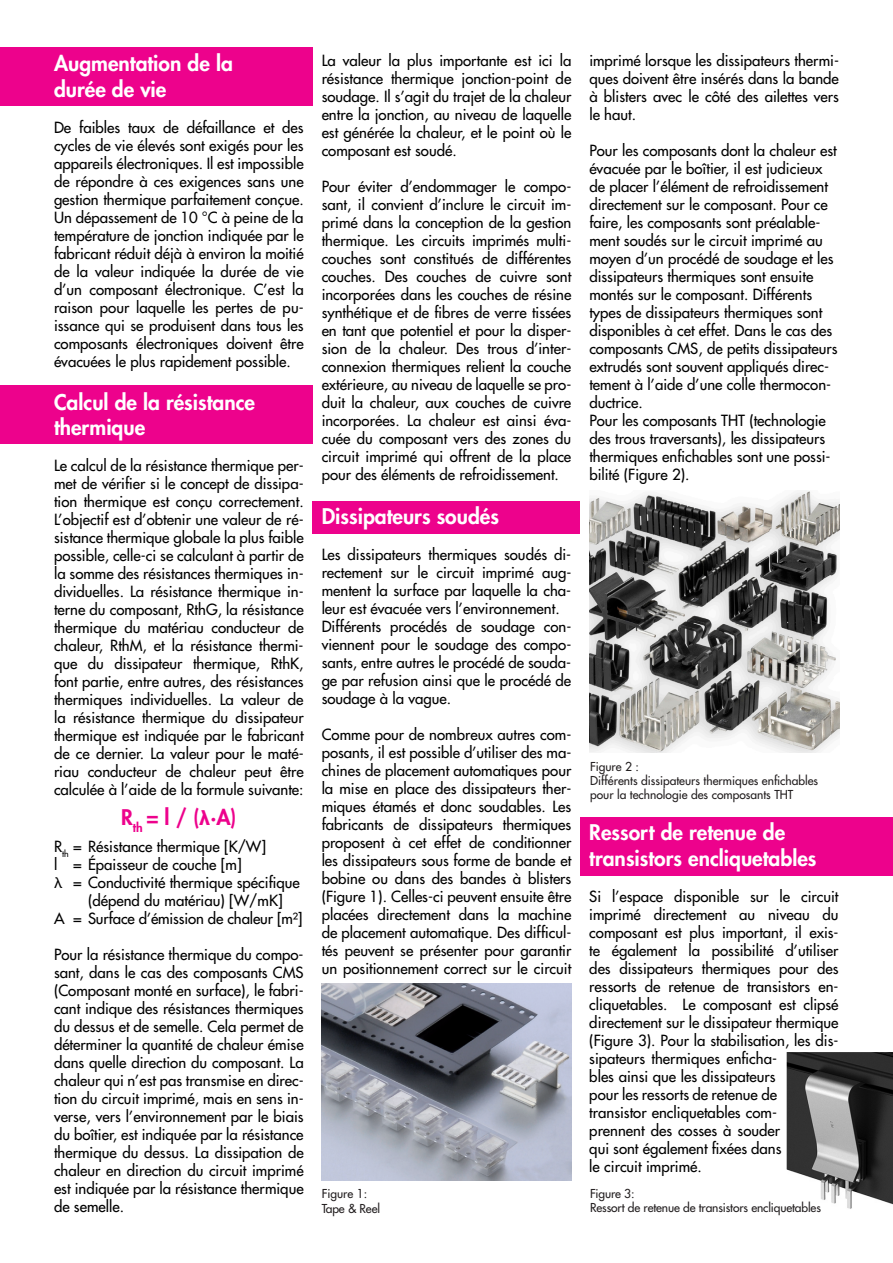
<style>
.page{position:relative;width:893px;height:1263px;background:#fff}
.page>*{position:absolute;margin:0;border:0;box-sizing:border-box;transform-origin:0 0}
.t1{font:800 21px/25.2px "Futura Std";color:#fff}
.t2{font:800 21px "Futura Std";color:#ed028c}
.t3{font:500 15px/18px "Futura Std";color:#000;text-align:justify}
.t4{font:500 12px/14.4px "Futura Std";color:#231f20}
.s1{font-family:"Helvetica";font-weight:700}
.s2{font-family:"Helvetica";font-weight:400}
</style>
<div class="page">
<div style="left:580px;top:817px;width:313px;height:59px;background:#ed028c"></div>
<div style="left:313px;top:501px;width:267px;height:33px;background:#ed028c"></div>
<div style="left:0;top:386px;width:313px;height:58px;background:#ed028c"></div>
<div style="left:0;top:48px;width:313px;height:58px;background:#ed028c"></div>
<img style="left:322px;top:983px;width:249px;height:197px">
<img style="left:590px;top:491px;width:249px;height:261px">
<img style="left:787px;top:1052px;width:106px;height:157px">
<h1 class="t1" style="left:54px;top:51px;width:180px">Augmentation de la durée de vie</h1>
<p class="t3" style="left:54px;top:118px;width:251px">De faibles taux de défaillance et des cycles de vie élevés sont exigés pour les appareils électroniques. Il est impossible de répondre à ces exigences sans une gestion thermique parfaitement conçue.<br>Un dépassement de 10 °C à peine de la température de jonction indiquée par le fabricant réduit déjà à environ la moitié de la valeur indiquée la durée de vie d’un composant électronique. C’est la raison pour laquelle les pertes de pu&shy;issance qui se produisent dans tous les composants électroniques doivent être évacuées le plus rapidement possible.</p>
<h1 class="t1" style="left:54px;top:389px;width:203px">Calcul de la résistance thermique</h1>
<p class="t3" style="left:54px;top:456px;width:251px">Le calcul de la résistance thermique per&shy;met de vérifier si le concept de dissipa&shy;tion thermique est conçu correctement.<br>L’objectif est d’obtenir une valeur de ré&shy;sistance thermique globale la plus faible possible, celle-ci se calculant à partir de la somme des résistances thermiques in&shy;dividuelles. La résistance thermique in&shy;terne du composant, RthG, la résistance thermique du matériau conducteur de chaleur, RthM, et la résistance thermi&shy;que du dissipateur thermique, RthK, font partie, entre autres, des résistances thermiques individuelles. La valeur de la résistance thermique du dissipateur thermique est indiquée par le fabricant de ce dernier. La valeur pour le maté&shy;riau conducteur de chaleur peut être calculée à l’aide de la formule suivante:</p>
<h1 class="t2" style="left:121px;top:804px;width:117px">R<sub>th</sub> = l / (<span class="s1">λ</span>∙A)</h1>
<p class="t3" style="left:54px;top:837px;width:214px">R<sub>th</sub> = Résistance thermique [K/W]</p>
<p class="t3" style="left:54px;top:855px;width:189px">l = Épaisseur de couche [m]</p>
<p class="t3" style="left:54px;top:873px;width:247px"><span class="s2">λ</span> = Conductivité thermique spécifique</p>
<p class="t3" style="left:88px;top:891px;width:196px">(dépend du matériau) [W/mK]</p>
<p class="t3" style="left:54px;top:909px;width:250px">A = Surface d’émission de chaleur [m²]</p>
<p class="t3" style="left:54px;top:945px;width:251px">Pour la résistance thermique du compo&shy;sant, dans le cas des composants CMS (Composant monté en surface), le fabri&shy;cant indique des résistances thermiques du dessus et de semelle. Cela permet de déterminer la quantité de chaleur émise dans quelle direction du composant. La chaleur qui n’est pas transmise en direc&shy;tion du circuit imprimé, mais en sens in&shy;verse, vers l’environnement par le biais du boîtier, est indiquée par la résistance thermique du dessus. La dissipation de chaleur en direction du circuit imprimé est indiquée par la résistance thermique de semelle.</p>
<p class="t3" style="left:322px;top:52px;width:251px">La valeur la plus importante est ici la résistance thermique jonction-point de soudage. Il s’agit du trajet de la chaleur entre la jonction, au niveau de laquelle est générée la chaleur, et le point où le composant est soudé.</p>
<p class="t3" style="left:322px;top:178px;width:251px">Pour éviter d’endommager le compo&shy;sant, il convient d’inclure le circuit im&shy;primé dans la conception de la gestion thermique. Les circuits imprimés multi&shy;couches sont constitués de différentes couches. Des couches de cuivre sont incorporées dans les couches de résine synthétique et de fibres de verre tissées en tant que potentiel et pour la disper&shy;sion de la chaleur. Des trous d’inter&shy;connexion thermiques relient la couche extérieure, au niveau de laquelle se pro&shy;duit la chaleur, aux couches de cuivre incorporées. La chaleur est ainsi éva&shy;cuée du composant vers des zones du circuit imprimé qui offrent de la place pour des éléments de refroidissement.</p>
<h1 class="t1" style="left:322px;top:503px;width:179px">Dissipateurs soudés</h1>
<p class="t3" style="left:322px;top:545px;width:251px;text-align:left">Les dissipateurs thermiques soudés di&shy;rectement sur le circuit imprimé aug&shy;mentent la surface par laquelle la cha&shy;leur est évacuée vers l’environnement.<br>Différents procédés de soudage con&shy;viennent pour le soudage des compo&shy;sants, entre autres le procédé de souda&shy;ge par refusion ainsi que le procédé de soudage à la vague.</p>
<p class="t3" style="left:322px;top:725px;width:251px">Comme pour de nombreux autres com&shy;posants, il est possible d’utiliser des ma&shy;chines de placement automatiques pour la mise en place des dissipateurs ther&shy;miques étamés et donc soudables. Les fabricants de dissipateurs thermiques proposent à cet effet de conditionner les dissipateurs sous forme de bande et bobine ou dans des bandes à blisters (Figure 1). Celles-ci peuvent ensuite être placées directement dans la machine de placement automatique. Des difficul&shy;tés peuvent se présenter pour garantir un positionnement correct sur le circuit</p>
<p class="t4" style="left:322px;top:1187px;width:60px">Figure 1:<br>Tape &amp; Reel</p>
<p class="t3" style="left:589px;top:52px;width:251px">imprimé lorsque les dissipateurs thermi&shy;ques doivent être insérés dans la bande à blisters avec le côté des ailettes vers le haut.</p>
<p class="t3" style="left:589px;top:142px;width:250px;text-align:left">Pour les composants dont la chaleur est évacuée par le boîtier, il est judicieux de placer l’élément de refroidissement directement sur le composant. Pour ce faire, les composants sont préalable&shy;ment soudés sur le circuit imprimé au moyen d’un procédé de soudage et les dissipateurs thermiques sont ensuite montés sur le composant. Différents types de dissipateurs thermiques sont disponibles à cet effet. Dans le cas des composants CMS, de petits dissipateurs extrudés sont souvent appliqués direc&shy;tement à l’aide d’une colle thermocon&shy;ductrice.<br>Pour les composants THT (technologie des trous traversants), les dissipateurs thermiques enfichables sont une possi&shy;bilité (Figure 2).</p>
<p class="t4" style="left:590px;top:759px;width:230px">Figure 2 :<br>Différents dissipateurs thermiques enfichables pour la technologie des composants THT</p>
<h1 class="t1" style="left:589px;top:820px;width:229px">Ressort de retenue de transistors encliquetables</h1>
<p class="t3" style="left:589px;top:887px;width:251px;text-align:left">Si l’espace disponible sur le circuit imprimé directement au niveau du composant est plus important, il exis&shy;te également la possibilité d’utiliser des dissipateurs thermiques pour des ressorts de retenue de transistors en&shy;cliquetables. Le composant est clipsé directement sur le dissipateur thermique (Figure 3). Pour la stabilisation, les dis&shy;sipateurs thermiques enficha-<br>bles ainsi que les dissipateurs<br>pour les ressorts de retenue de<br>transistor encliquetables com-<br>prennent des cosses à souder<br>qui sont également fixées dans<br>le circuit imprimé.</p>
<p class="t4" style="left:590px;top:1186px;width:232px">Figure 3:<br>Ressort de retenue de transistors encliquetables</p>
</div>
